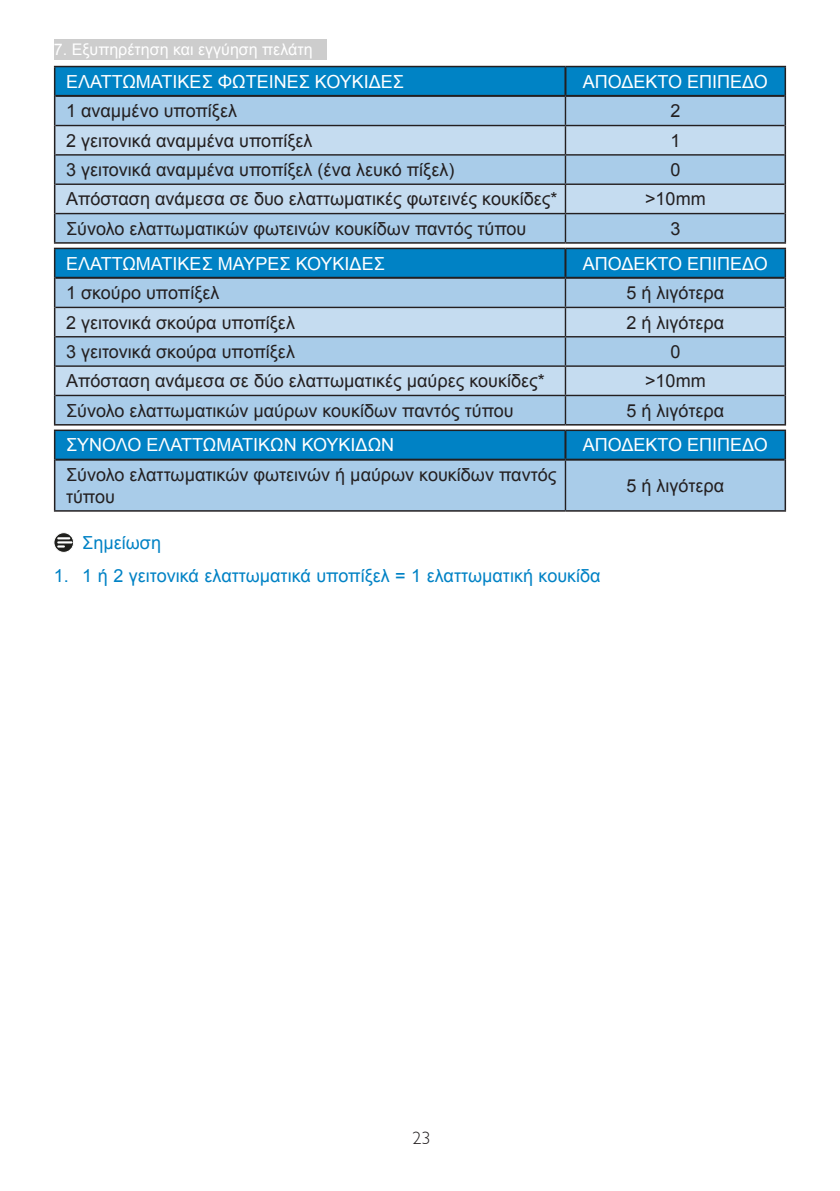
<style>
.page{position:relative;width:840px;height:1191px;background:#fff}
.page>*{position:absolute;margin:0;border:0;box-sizing:border-box;transform-origin:0 0}
.t1{font:18px/21.6px "Arial";color:#231f20}
.t2{font:18px "Arial";color:#fff}
.Heading_4{font:18px "Arial";color:#0082c5}
.t3{font:300 18px "Gill Alt One";color:#231f20}
.t4{font:16px "Arial";color:#fff}
</style>
<div class="page">
<div style="left:54px;top:39px;width:272px;height:20px;background:#cdcdcd"></div>
<div style="left:55px;top:214px;width:729px;height:28px;background:#a9cce9"></div>
<svg style="left:55px;top:126px;width:729px;height:87px;background:#bbd5ec"></svg>
<hr style="left:54px;top:125px;width:1px;height:30px;background:#231f20">
<hr style="left:784px;top:125px;width:1px;height:30px;background:#231f20">
<svg style="left:54px;top:155px;width:1px;height:87px"></svg>
<svg style="left:784px;top:155px;width:1px;height:87px"></svg>
<hr style="left:54px;top:242px;width:511px;height:2px;background:#231f20">
<hr style="left:565px;top:242px;width:220px;height:2px;background:#231f20">
<hr style="left:55px;top:125px;width:510px;height:1px;background:#231f20">
<hr style="left:565px;top:125px;width:219px;height:1px;background:#231f20">
<hr style="left:564px;top:126px;width:2px;height:28px;background:#231f20">
<hr style="left:55px;top:154px;width:510px;height:2px;background:#231f20">
<hr style="left:565px;top:154px;width:219px;height:2px;background:#231f20">
<hr style="left:564px;top:156px;width:2px;height:27px;background:#231f20">
<hr style="left:55px;top:183px;width:510px;height:2px;background:#231f20">
<hr style="left:565px;top:183px;width:219px;height:2px;background:#231f20">
<hr style="left:564px;top:185px;width:2px;height:28px;background:#231f20">
<hr style="left:55px;top:213px;width:510px;height:1px;background:#231f20">
<hr style="left:565px;top:213px;width:219px;height:1px;background:#231f20">
<hr style="left:564px;top:214px;width:2px;height:28px;background:#231f20">
<hr style="left:54px;top:66px;width:511px;height:1px;background:#231f20">
<hr style="left:565px;top:66px;width:220px;height:1px;background:#231f20">
<svg style="left:54px;top:67px;width:731px;height:58px;background:#54a5d4"></svg>
<hr style="left:55px;top:95px;width:510px;height:2px;background:#231f20">
<hr style="left:564px;top:67px;width:2px;height:28px;background:#231f20">
<hr style="left:565px;top:95px;width:219px;height:2px;background:#231f20">
<div style="left:55px;top:396px;width:729px;height:28px;background:#a9cce9"></div>
<svg style="left:55px;top:308px;width:729px;height:87px;background:#bad4eb"></svg>
<hr style="left:54px;top:307px;width:1px;height:30px;background:#231f20">
<hr style="left:784px;top:307px;width:1px;height:30px;background:#231f20">
<svg style="left:54px;top:337px;width:1px;height:87px"></svg>
<svg style="left:784px;top:337px;width:1px;height:87px"></svg>
<hr style="left:54px;top:424px;width:511px;height:1px;background:#231f20">
<hr style="left:565px;top:424px;width:220px;height:1px;background:#231f20">
<hr style="left:55px;top:307px;width:510px;height:1px;background:#231f20">
<hr style="left:565px;top:307px;width:219px;height:1px;background:#231f20">
<hr style="left:564px;top:308px;width:2px;height:28px;background:#231f20">
<hr style="left:55px;top:336px;width:510px;height:1px;background:#231f20">
<hr style="left:565px;top:336px;width:219px;height:1px;background:#231f20">
<hr style="left:564px;top:337px;width:2px;height:28px;background:#231f20">
<hr style="left:55px;top:365px;width:510px;height:2px;background:#231f20">
<hr style="left:565px;top:365px;width:219px;height:2px;background:#231f20">
<hr style="left:564px;top:367px;width:2px;height:28px;background:#231f20">
<hr style="left:55px;top:395px;width:510px;height:1px;background:#231f20">
<hr style="left:565px;top:395px;width:219px;height:1px;background:#231f20">
<hr style="left:564px;top:396px;width:2px;height:28px;background:#231f20">
<svg style="left:54px;top:248px;width:731px;height:59px;background:#53a2d0"></svg>
<hr style="left:55px;top:277px;width:510px;height:2px;background:#231f20">
<hr style="left:564px;top:249px;width:2px;height:28px;background:#231f20">
<hr style="left:565px;top:277px;width:219px;height:2px;background:#231f20">
<hr style="left:54px;top:429px;width:511px;height:2px;background:#231f20">
<hr style="left:565px;top:429px;width:220px;height:2px;background:#231f20">
<svg style="left:54px;top:430px;width:731px;height:81px;background:#69acd5"></svg>
<hr style="left:55px;top:459px;width:510px;height:2px;background:#231f20">
<hr style="left:564px;top:431px;width:2px;height:28px;background:#231f20">
<hr style="left:565px;top:459px;width:219px;height:2px;background:#231f20">
<svg style="left:54px;top:533px;width:20px;height:19px"></svg>
<div style="left:54px;top:532px;width:20px;height:20px;border:1px solid #fff;border-radius:50%"></div>
<svg style="left:58px;top:537px;width:13px;height:10px"></svg>
<p class="t4" style="left:54px;top:39px;width:260px">7. Εξυπηρέτηση και εγγύηση πελάτη</p>
<p class="t2" style="left:66px;top:70px;width:339px">ΕΛΑΤΤΩΜΑΤΙΚΕΣ ΦΩΤΕΙΝΕΣ ΚΟΥΚΙΔΕΣ</p>
<p class="t2" style="left:582px;top:70px;width:186px">ΑΠΟΔΕΚΤΟ ΕΠΙΠΕΔΟ</p>
<p class="t1" style="left:66px;top:100px;width:172px">1 αναμμένο υποπίξελ</p>
<p class="t1" style="left:670px;top:100px;width:12px">2</p>
<p class="t1" style="left:66px;top:130px;width:248px">2 γειτονικά αναμμένα υποπίξελ</p>
<p class="t1" style="left:670px;top:130px;width:12px">1</p>
<p class="t1" style="left:66px;top:159px;width:389px">3 γειτονικά αναμμένα υποπίξελ (ένα λευκό πίξελ)</p>
<p class="t1" style="left:670px;top:159px;width:12px">0</p>
<p class="t1" style="left:66px;top:188px;width:493px">Απόσταση ανάμεσα σε δυο ελαττωματικές φωτεινές κουκίδες*</p>
<p class="t1" style="left:644px;top:188px;width:62px">&gt;10mm</p>
<p class="t1" style="left:66px;top:218px;width:461px">Σύνολο ελαττωματικών φωτεινών κουκίδων παντός τύπου</p>
<p class="t1" style="left:670px;top:218px;width:12px">3</p>
<p class="t2" style="left:66px;top:251px;width:320px">ΕΛΑΤΤΩΜΑΤΙΚΕΣ ΜΑΥΡΕΣ ΚΟΥΚΙΔΕΣ</p>
<p class="t2" style="left:582px;top:251px;width:186px">ΑΠΟΔΕΚΤΟ ΕΠΙΠΕΔΟ</p>
<p class="t1" style="left:66px;top:282px;width:155px">1 σκούρο υποπίξελ</p>
<p class="t1" style="left:626px;top:282px;width:99px">5 ή λιγότερα</p>
<p class="t1" style="left:66px;top:311px;width:230px">2 γειτονικά σκούρα υποπίξελ</p>
<p class="t1" style="left:626px;top:311px;width:99px">2 ή λιγότερα</p>
<p class="t1" style="left:66px;top:341px;width:230px">3 γειτονικά σκούρα υποπίξελ</p>
<p class="t1" style="left:670px;top:341px;width:12px">0</p>
<p class="t1" style="left:66px;top:370px;width:480px">Απόσταση ανάμεσα σε δύο ελαττωματικές μαύρες κουκίδες*</p>
<p class="t1" style="left:644px;top:370px;width:62px">&gt;10mm</p>
<p class="t1" style="left:66px;top:400px;width:449px">Σύνολο ελαττωματικών μαύρων κουκίδων παντός τύπου</p>
<p class="t1" style="left:626px;top:400px;width:99px">5 ή λιγότερα</p>
<p class="t2" style="left:66px;top:433px;width:329px">ΣΥΝΟΛΟ ΕΛΑΤΤΩΜΑΤΙΚΩΝ ΚΟΥΚΙΔΩΝ</p>
<p class="t2" style="left:582px;top:433px;width:186px">ΑΠΟΔΕΚΤΟ ΕΠΙΠΕΔΟ</p>
<p class="t1" style="left:66px;top:464px;width:491px">Σύνολο ελαττωματικών φωτεινών ή μαύρων κουκίδων παντός τύπου</p>
<p class="t1" style="left:626px;top:475px;width:99px">5 ή λιγότερα</p>
<p class="Heading_4" style="left:82px;top:531px;width:80px">Σημείωση</p>
<p class="Heading_4" style="left:54px;top:564px;width:548px">1. 1 ή 2 γειτονικά ελαττωματικά υποπίξελ = 1 ελαττωματική κουκίδα</p>
<p class="t3" style="left:412px;top:1128px;width:19px">23</p>
</div>
